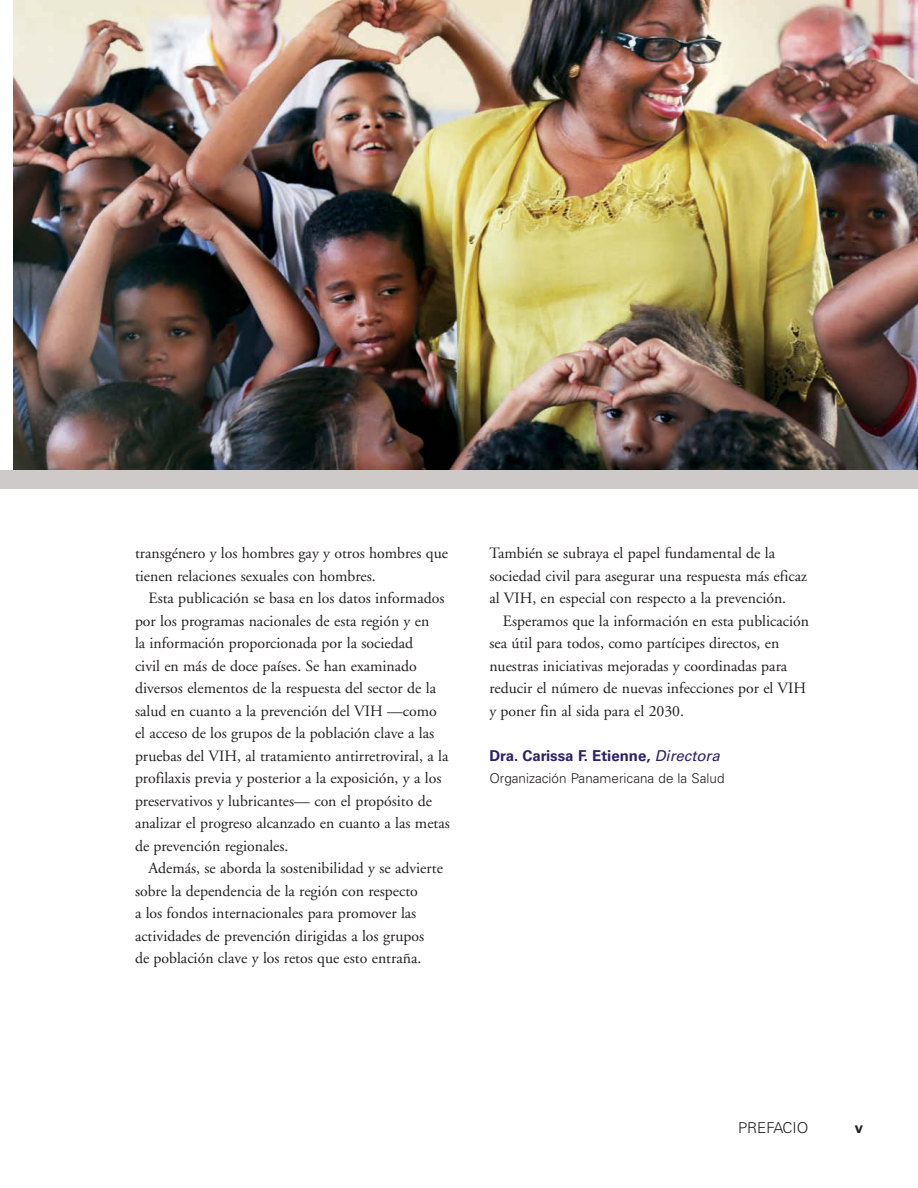
<style>
.page{position:relative;width:918px;height:1188px;background:#fff}
.page>*{position:absolute;margin:0;border:0;box-sizing:border-box;transform-origin:0 0}
.t1{font:15.75px/22.5px "Adobe Garamond";color:#231f20}
.t2{font:700 15px "Univers";color:#2f2067}
.t3{font:300 15px "Univers";color:#231f20}
.t4{font:700 15px "Univers";color:#231f20}
.t5{font:300 13.5px "Univers";color:#231f20}
.s1{font-weight:400;font-style:italic}
</style>
<div class="page">
<img style="left:14px;top:0;width:904px;height:470px">
<div style="left:0;top:470px;width:918px;height:19px;background:#cdcac9"></div>
<p class="t1" style="left:135px;top:543px;width:315px">transgénero y los hombres gay y otros hombres que tienen relaciones sexuales con hombres.</p>
<p class="t1" style="left:135px;top:588px;width:316px;text-indent:13px">Esta publicación se basa en los datos informados por los programas nacionales de esta región y en<br>la información proporcionada por la sociedad<br>civil en más de doce países. Se han examinado diversos elementos de la respuesta del sector de la salud en cuanto a la prevención del VIH —como el acceso de los grupos de la población clave a las pruebas del VIH, al tratamiento antirretroviral, a la profilaxis previa y posterior a la exposición, y a los preservativos y lubricantes— con el propósito de analizar el progreso alcanzado en cuanto a las metas de prevención regionales.</p>
<p class="t1" style="left:135px;top:858px;width:309px;text-indent:13px">Además, se aborda la sostenibilidad y se advierte sobre la dependencia de la región con respecto<br>a los fondos internacionales para promover las actividades de prevención dirigidas a los grupos<br>de población clave y los retos que esto entraña.</p>
<p class="t1" style="left:489px;top:543px;width:319px">También se subraya el papel fundamental de la sociedad civil para asegurar una respuesta más eficaz al VIH, en especial con respecto a la prevención.</p>
<p class="t1" style="left:489px;top:611px;width:321px;text-indent:13px">Esperamos que la información en esta publicación sea útil para todos, como partícipes directos, en nuestras iniciativas mejoradas y coordinadas para reducir el número de nuevas infecciones por el VIH y poner fin al sida para el 2030.</p>
<p class="t2" style="left:489px;top:749px;width:232px">Dra. Carissa F. Etienne, <span class="s1">Directora</span></p>
<p class="t5" style="left:489px;top:773px;width:237px">Organización Panamericana de la Salud</p>
<p class="t3" style="left:738px;top:1121px;width:72px">PREFACIO</p>
<p class="t4" style="left:855px;top:1122px;width:10px">v</p>
</div>
